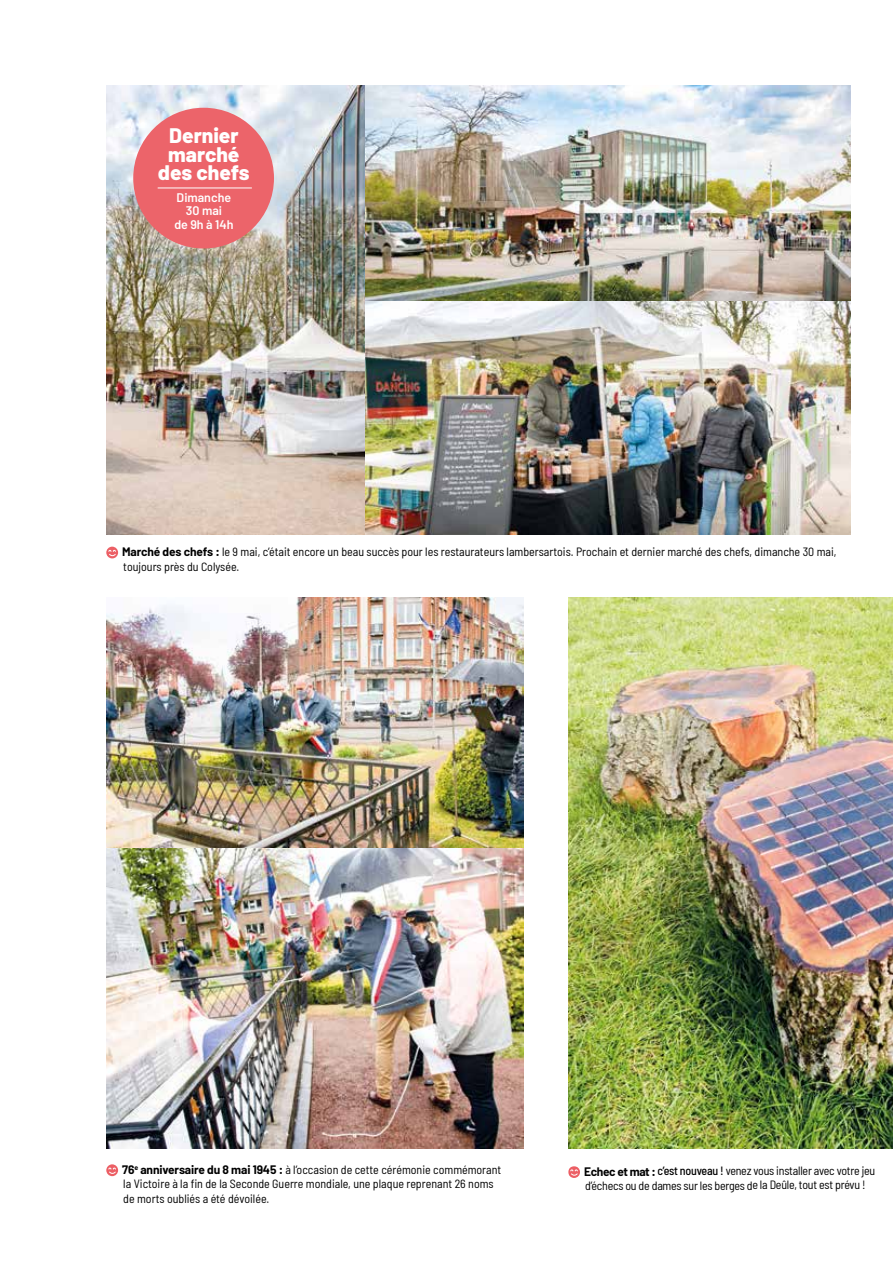
<style>
.page{position:relative;width:893px;height:1263px;background:#fff}
.page>*{position:absolute;margin:0;border:0;box-sizing:border-box;transform-origin:0 0}
.t1{font:800 21px/18.8px "Barlow";color:#fff;text-align:center}
.t2{font:600 12.45px/13.5px "Barlow";color:#fff;text-align:center}
.t3{font:semi-condensed 12px/14.4px "Barlow";color:#000}
.t4{font:semi-condensed 12px/14.7px "Barlow";letter-spacing:-.025em;color:#000}
.s1{font-weight:700;font-stretch:normal}
.s2{font-weight:500}
</style>
<div class="page">
<img style="left:106px;top:85px;width:260px;height:449px">
<img style="left:106px;top:598px;width:417px;height:251px">
<img style="left:568px;top:598px;width:325px;height:550px">
<img style="left:366px;top:85px;width:484px;height:217px">
<img style="left:366px;top:302px;width:484px;height:232px">
<img style="left:106px;top:849px;width:417px;height:299px">
<svg style="left:106px;top:1164px;width:12px;height:12px"></svg>
<svg style="left:108px;top:1167px;width:8px;height:7px"></svg>
<svg style="left:568px;top:1166px;width:12px;height:12px"></svg>
<svg style="left:570px;top:1169px;width:8px;height:7px"></svg>
<div style="left:106px;top:547px;width:12px;height:11px;background:#ec5f65;border-radius:50%"></div>
<svg style="left:108px;top:550px;width:8px;height:6px"></svg>
<div style="left:133px;top:108px;width:141px;height:140px;background:#ec646a;border-radius:50%"></div>
<hr style="left:158px;top:187px;width:94px;height:1px;background:#fff">
<h1 class="t1" style="left:158px;top:126px;width:93px">Dernier marché des chefs</h1>
<p class="t2" style="left:174px;top:191px;width:61px">Dimanche<br>30 mai<br>de 9h à 14h</p>
<p class="t3" style="left:122px;top:544px;width:716px"><span class="s1">Marché des chefs :</span> le 9 mai, c’était encore un beau succès pour les restaurateurs lambersartois. Prochain et dernier marché des chefs, dimanche 30 mai, toujours près du Colysée.</p>
<p class="t3" style="left:122px;top:1161px;width:381px"><span class="s1">76</span><sup>e</sup> <span class="s1">anniversaire du 8 mai 1945 :</span> à l’occasion de cette cérémonie commémorant la Victoire à la fin de la Seconde Guerre mondiale, une plaque reprenant 26 noms de morts oubliés a été dévoilée.</p>
<p class="t4" style="left:584px;top:1162px;width:293px"><span class="s1">Echec et mat :</span> <span class="s2">c’est nouveau !</span> venez vous installer avec votre jeu d’échecs ou de dames sur les berges de la Deûle, tout est prévu !</p>
</div>
